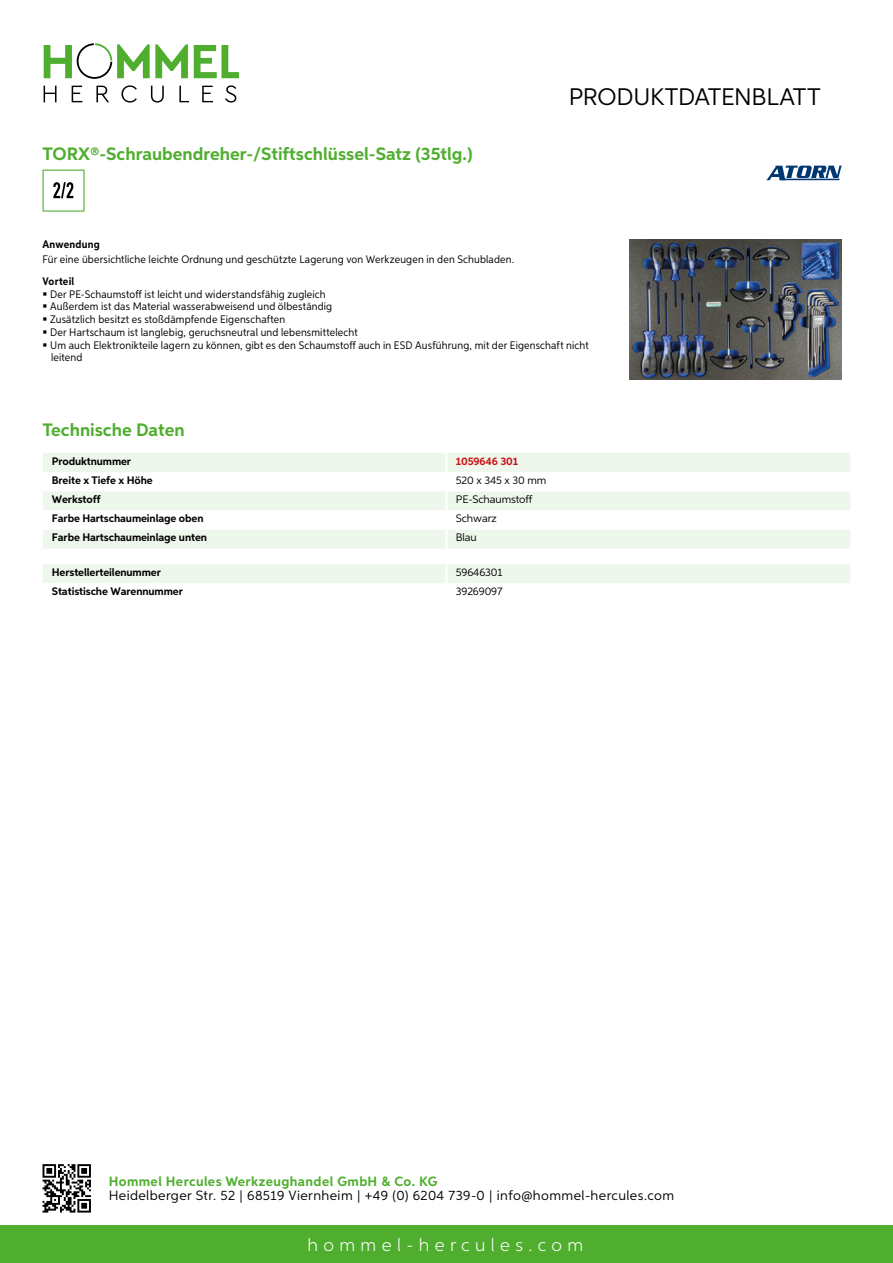
<style>
.page{position:relative;width:893px;height:1263px;background:#fff}
.page>*{position:absolute;margin:0;border:0;box-sizing:border-box;transform-origin:0 0}
.t1{font:24px "Aspira";letter-spacing:-.01em;color:#000}
.t2{font:700 18px "Aspira";color:#50ae2f}
.t3{font:300 18px "Aspira";letter-spacing:.3em;color:#fff}
.t4{font:13.5px "Aspira";letter-spacing:.03em;color:#000}
.t5{font:700 13.5px "Aspira";letter-spacing:.03em;color:#50ae2f}
.t6{font:10.95px/12.6px "Aspira Nar";letter-spacing:.015em;color:#000}
.t7{font:700 10.95px "Aspira";letter-spacing:-.01em;color:#000}
.t8{font:10.95px "Aspira";letter-spacing:-.01em;color:#000}
.t9{font:700 10.95px "Aspira Nar";letter-spacing:.02em;color:#000}
.t10{font:700 10.95px "Aspira";letter-spacing:-.01em;color:#cd1013}
</style>
<div class="page">
<div style="left:0;top:1226px;width:893px;height:37px;background:#50ae2f"></div>
<svg style="left:43px;top:1164px;width:48px;height:48px"></svg>
<svg style="left:194px;top:45px;width:45px;height:33px"></svg>
<svg style="left:44px;top:43px;width:144px;height:36px"></svg>
<svg style="left:44px;top:86px;width:13px;height:16px"></svg>
<svg style="left:72px;top:86px;width:10px;height:16px"></svg>
<svg style="left:96px;top:86px;width:13px;height:16px"></svg>
<svg style="left:121px;top:85px;width:16px;height:18px"></svg>
<svg style="left:151px;top:86px;width:13px;height:17px"></svg>
<svg style="left:179px;top:86px;width:10px;height:16px"></svg>
<svg style="left:202px;top:86px;width:11px;height:16px"></svg>
<svg style="left:225px;top:85px;width:11px;height:18px"></svg>
<div style="left:43px;top:453px;width:807px;height:96px;background:#eef7eb"></div>
<svg style="left:43px;top:472px;width:807px;height:57px"></svg>
<hr style="left:445px;top:453px;width:3px;height:19px;background:#fff">
<hr style="left:445px;top:472px;width:3px;height:19px;background:#fff">
<hr style="left:445px;top:491px;width:3px;height:19px;background:#fff">
<hr style="left:445px;top:510px;width:3px;height:19px;background:#fff">
<hr style="left:445px;top:529px;width:3px;height:20px;background:#fff">
<div style="left:43px;top:564px;width:807px;height:19px;background:#eef7eb"></div>
<svg style="left:43px;top:170px;width:42px;height:42px"></svg>
<img style="left:629px;top:239px;width:213px;height:140px">
<svg style="left:766px;top:166px;width:76px;height:14px"></svg>
<h2 class="t2" style="left:43px;top:142px;width:432px">TORX®-Schraubendreher-/Stiftschlüssel-Satz (35tlg.)</h2>
<h1 class="t1" style="left:569px;top:82px;width:253px">Produktdatenblatt</h1>
<p class="t9" style="left:43px;top:237px;width:59px">Anwendung</p>
<p class="t6" style="left:43px;top:252px;width:473px">Für eine übersichtliche leichte Ordnung und geschützte Lagerung von Werkzeugen in den Schubladen.</p>
<p class="t9" style="left:43px;top:274px;width:33px">Vorteil</p>
<p class="t6" style="left:50px;top:287px;width:540px">Der PE-Schaumstoff ist leicht und widerstandsfähig zugleich<br>Außerdem ist das Material wasserabweisend und ölbeständig<br>Zusätzlich besitzt es stoßdämpfende Eigenschaften<br>Der Hartschaum ist langlebig, geruchsneutral und lebensmittelecht<br>Um auch Elektronikteile lagern zu können, gibt es den Schaumstoff auch in ESD Ausführung, mit der Eigenschaft nicht leitend</p>
<h2 class="t2" style="left:43px;top:419px;width:144px">Technische Daten</h2>
<p class="t7" style="left:52px;top:454px;width:81px">Produktnummer</p>
<p class="t10" style="left:456px;top:454px;width:64px">1059646 301</p>
<p class="t7" style="left:52px;top:473px;width:103px">Breite x Tiefe x Höhe</p>
<p class="t8" style="left:456px;top:474px;width:92px">520 x 345 x 30 mm</p>
<p class="t7" style="left:52px;top:493px;width:50px">Werkstoff</p>
<p class="t8" style="left:456px;top:493px;width:78px">PE-Schaumstoff</p>
<p class="t7" style="left:52px;top:512px;width:153px">Farbe Hartschaumeinlage oben</p>
<p class="t8" style="left:456px;top:512px;width:42px">Schwarz</p>
<p class="t7" style="left:52px;top:531px;width:157px">Farbe Hartschaumeinlage unten</p>
<p class="t8" style="left:456px;top:531px;width:23px">Blau</p>
<p class="t7" style="left:52px;top:565px;width:111px">Herstellerteilenummer</p>
<p class="t8" style="left:456px;top:565px;width:48px">59646301</p>
<p class="t7" style="left:52px;top:585px;width:132px">Statistische Warennummer</p>
<p class="t8" style="left:456px;top:585px;width:48px">39269097</p>
<p class="t5" style="left:109px;top:1172px;width:330px">Hommel Hercules Werkzeughandel GmbH &amp; Co. KG</p>
<p class="t4" style="left:109px;top:1187px;width:567px">Heidelberger Str. 52 | 68519 Viernheim | +49 (0) 6204 739-0 | info@hommel-hercules.com</p>
<h2 class="t3" style="left:307px;top:1234px;width:277px">hommel-hercules.com</h2>
</div>
